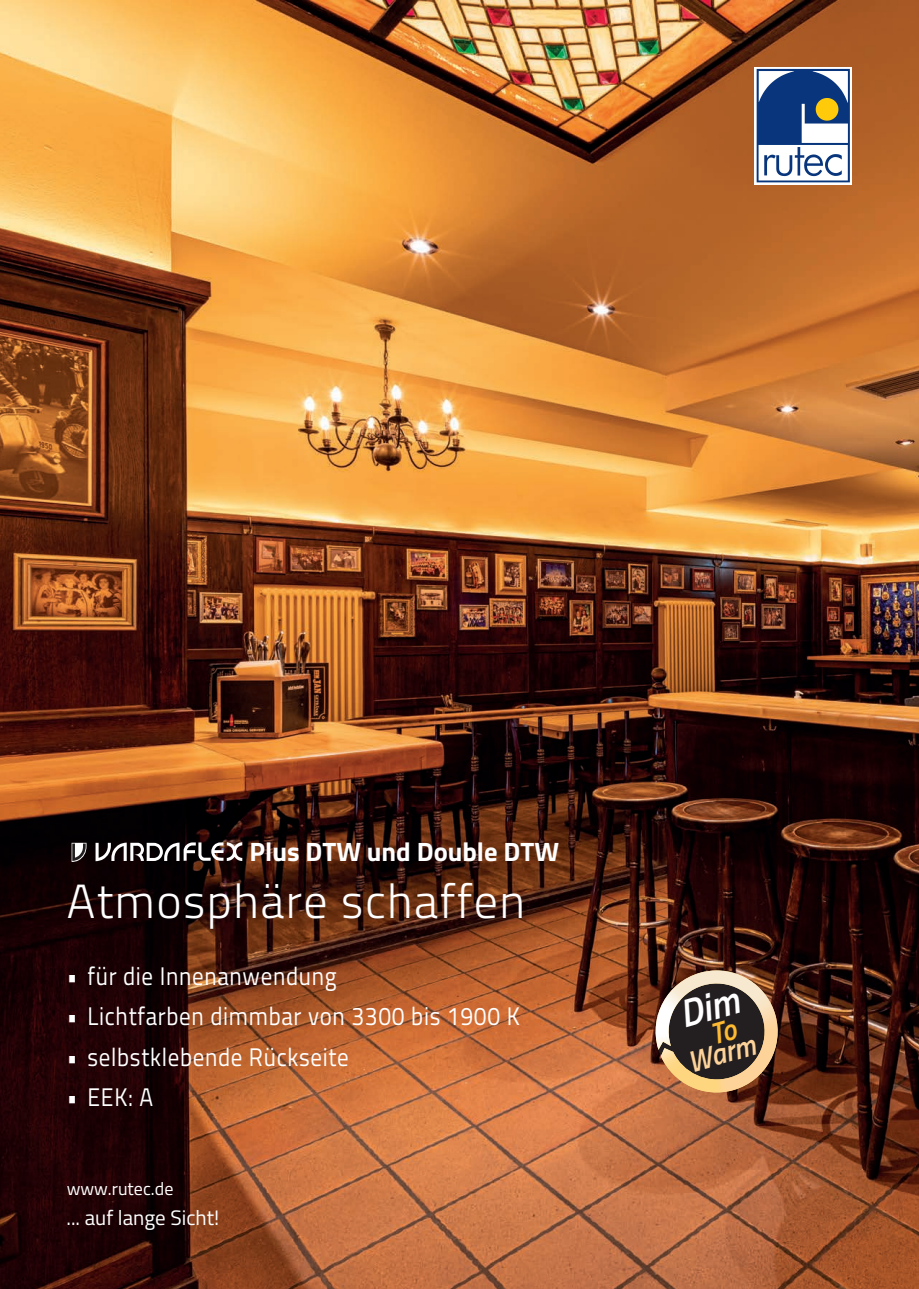
<style>
.page{position:relative;width:919px;height:1289px;background:#fff}
.page>*{position:absolute;margin:0;border:0;box-sizing:border-box;transform-origin:0 0}
.t1{font:300 48px "Titillium";letter-spacing:.03em;color:#fff}
.t2{font:italic 600 30px "Titillium";color:#fdd399;scale:.94 1}
.t3{font:700 26.55px "Titillium";color:#fff}
.t4{font:25.5px "Titillium";letter-spacing:.03em;color:#fff;scale:.9 1}
.t5{font:20.85px "Titillium";color:#fff}
.t6{font:18px "Titillium";color:#fff}
</style>
<div class="page">
<img style="left:0;top:0;width:918px;height:1288px">
<div style="left:754px;top:67px;width:98px;height:117px;background:linear-gradient(to bottom,#fff,#fff)"></div>
<svg style="left:756px;top:69px;width:93px;height:113px"></svg>
<svg style="left:95px;top:842px;width:147px;height:19px"></svg>
<svg style="left:72px;top:842px;width:14px;height:20px"></svg>
<svg style="left:648px;top:964px;width:136px;height:134px;background:#725744"></svg>
<p class="t3" style="left:249px;top:831px;width:311px">Plus DTW und Double DTW</p>
<h1 class="t1" style="left:67px;top:866px;width:459px">Atmosphäre schaffen</h1>
<p class="t4" style="left:67px;top:957px;width:301px">• für die Innenanwendung</p>
<p class="t4" style="left:67px;top:997px;width:505px">• Lichtfarben dimmbar von 3300 bis 1900 K</p>
<p class="t4" style="left:67px;top:1038px;width:315px">• selbstklebende Rückseite</p>
<p class="t4" style="left:67px;top:1078px;width:97px">• EEK: A</p>
<p class="t6" style="left:67px;top:1175px;width:108px">www.rutec.de</p>
<p class="t5" style="left:67px;top:1202px;width:154px">... auf lange Sicht!</p>
<p class="t2" style="left:682px;top:1040px;width:75px;rotate:-16deg">Warm</p>
</div>
